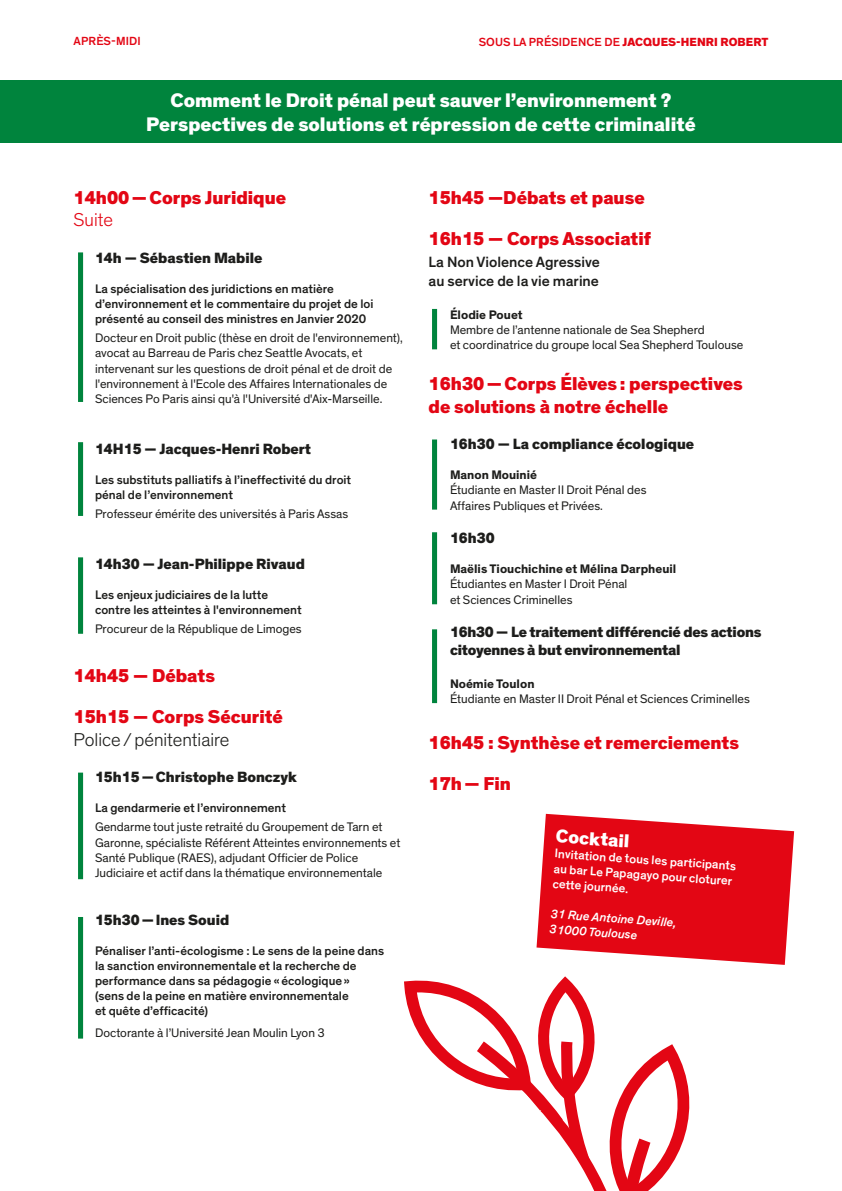
<style>
.page{position:relative;width:842px;height:1191px;background:#fff}
.page>*{position:absolute;margin:0;border:0;box-sizing:border-box;transform-origin:0 0}
.t1{font:800 20px "Theinhardt";color:#fff}
.t2{font:800 18.9px "Theinhardt";color:#e30614}
.t3{font:300 18.9px "Theinhardt";color:#1d1d1b}
.t4{font:800 18.9px "Theinhardt";color:#fff}
.t5{font:300 18.9px "Theinhardt";color:#e30614}
.t6{font:800 15.1px/18.2px "Theinhardt";color:#1d1d1b}
.t7{font:500 15.1px "Theinhardt";color:#1d1d1b}
.t8{font:12.6px/15.1px "Theinhardt";color:#1d1d1b}
.t9{font:500 12.6px/15.1px "Theinhardt";color:#1d1d1b}
.t10{font:500 12.6px "Theinhardt";color:#fff}
.t11{font:700 12.6px "Theinhardt";color:#1d1d1b}
.t12{font:italic 500 12.6px "Theinhardt";color:#fff}
.t13{font:800 12px "Theinhardt";letter-spacing:.01em;color:#e30614}
.t14{font:500 12px "Theinhardt";letter-spacing:.01em;color:#e30614}
.s1{font-weight:500}
</style>
<div class="page">
<div style="left:78px;top:252px;width:5px;height:150px;background:#00843d"></div>
<div style="left:78px;top:442px;width:5px;height:74px;background:#00843d"></div>
<div style="left:432px;top:309px;width:5px;height:40px;background:#00843d"></div>
<div style="left:432px;top:439px;width:5px;height:70px;background:#00843d"></div>
<div style="left:432px;top:532px;width:5px;height:72px;background:#00843d"></div>
<div style="left:432px;top:629px;width:5px;height:74px;background:#00843d"></div>
<div style="left:78px;top:557px;width:5px;height:77px;background:#00843d"></div>
<div style="left:78px;top:772px;width:5px;height:107px;background:#00843d"></div>
<div style="left:78px;top:917px;width:5px;height:121px;background:#00843d"></div>
<div style="left:0;top:80px;width:842px;height:62px;background:#00843d"></div>
<svg style="left:404px;top:976px;width:286px;height:215px"></svg>
<svg style="left:536px;top:814px;width:258px;height:151px;background:#e72935"></svg>
<p class="t14" style="left:74px;top:34px;width:69px">APRÈS-MIDI</p>
<p class="t13" style="left:479px;top:34px;width:291px"><span class="s1">SOUS LA PRÉSIDENCE DE</span> JACQUES-HENRI ROBERT</p>
<p class="t1" style="left:170px;top:88px;width:503px">Comment le Droit pénal peut sauver l’environnement ?</p>
<p class="t1" style="left:146px;top:112px;width:551px">Perspectives de solutions et répression de cette criminalité</p>
<p class="t2" style="left:74px;top:186px;width:214px">14h00 — Corps Juridique</p>
<p class="t5" style="left:74px;top:209px;width:41px">Suite</p>
<p class="t6" style="left:95px;top:249px;width:169px">14h — Sébastien Mabile</p>
<p class="t9" style="left:95px;top:281px;width:280px">La spécialisation des juridictions en matière d’environnement et le commentaire du projet de loi présenté au conseil des ministres en Janvier 2020</p>
<p class="t8" style="left:95px;top:331px;width:309px">Docteur en Droit public (thèse en droit de l'environnement), avocat au Barreau de Paris chez Seattle Avocats, et intervenant sur les questions de droit pénal et de droit de l'environnement à l'Ecole des Affaires Internationales de Sciences Po Paris ainsi qu'à l'Université d'Aix-Marseille.</p>
<p class="t6" style="left:95px;top:440px;width:218px">14H15 — Jacques-Henri Robert</p>
<p class="t9" style="left:95px;top:472px;width:258px">Les substituts palliatifs à l’ineffectivité du droit</p>
<p class="t9" style="left:95px;top:487px;width:139px">pénal de l’environnement</p>
<p class="t8" style="left:95px;top:506px;width:255px">Professeur émérite des universités à Paris Assas</p>
<p class="t6" style="left:95px;top:555px;width:211px">14h30 — Jean-Philippe Rivaud</p>
<p class="t9" style="left:95px;top:587px;width:175px">Les enjeux judiciaires de la lutte</p>
<p class="t9" style="left:95px;top:602px;width:208px">contre les atteintes à l'environnement</p>
<p class="t8" style="left:95px;top:621px;width:208px">Procureur de la République de Limoges</p>
<p class="t2" style="left:74px;top:664px;width:143px">14h45 — Débats</p>
<p class="t2" style="left:74px;top:705px;width:211px">15h15 — Corps Sécurité</p>
<p class="t3" style="left:74px;top:728px;width:157px">Police / pénitentiaire</p>
<p class="t6" style="left:95px;top:768px;width:204px">15h15 — Christophe Bonczyk</p>
<p class="t9" style="left:95px;top:801px;width:192px">La gendarmerie et l’environnement</p>
<p class="t8" style="left:95px;top:820px;width:307px">Gendarme tout juste retraité du Groupement de Tarn et<br>Garonne, spécialiste Référent Atteintes environnements et<br>Santé Publique (RAES), adjudant Officier de Police</p>
<p class="t8" style="left:95px;top:865px;width:289px">Judiciaire et actif dans la thématique environnementale</p>
<p class="t6" style="left:95px;top:910px;width:136px">15h30 — Ines Souid</p>
<p class="t9" style="left:95px;top:943px;width:291px">Pénaliser l’anti-écologisme : Le sens de la peine dans la sanction environnementale et la recherche de performance dans sa pédagogie « écologique »</p>
<p class="t9" style="left:95px;top:988px;width:255px">(sens de la peine en matière environnementale</p>
<p class="t9" style="left:95px;top:1003px;width:115px">et quête d’efficacité)</p>
<p class="t8" style="left:95px;top:1026px;width:231px">Doctorante à l’Université Jean Moulin Lyon 3</p>
<p class="t2" style="left:429px;top:186px;width:218px">15h45 —Débats et pause</p>
<p class="t2" style="left:429px;top:226px;width:224px">16h15 — Corps Associatif</p>
<p class="t7" style="left:429px;top:253px;width:173px">La Non Violence Agressive</p>
<p class="t7" style="left:429px;top:271px;width:172px">au service de la vie marine</p>
<p class="t11" style="left:450px;top:307px;width:74px">Élodie Pouet</p>
<p class="t8" style="left:450px;top:322px;width:256px">Membre de l’antenne nationale de Sea Shepherd</p>
<p class="t8" style="left:450px;top:338px;width:295px">et coordinatrice du groupe local Sea Shepherd Toulouse</p>
<p class="t2" style="left:429px;top:372px;width:316px">16h30 — Corps Élèves : perspectives</p>
<p class="t2" style="left:429px;top:394px;width:241px">de solutions à notre échelle</p>
<p class="t6" style="left:450px;top:435px;width:246px">16h30 — La compliance écologique</p>
<p class="t11" style="left:450px;top:467px;width:89px">Manon Mouinié</p>
<p class="t8" style="left:450px;top:483px;width:198px">Étudiante en Master II Droit Pénal des</p>
<p class="t8" style="left:450px;top:498px;width:154px">Affaires Publiques et Privées.</p>
<p class="t6" style="left:450px;top:529px;width:46px">16h30</p>
<p class="t11" style="left:450px;top:561px;width:228px">Maëlis Tiouchichine et Mélina Darpheuil</p>
<p class="t8" style="left:450px;top:577px;width:179px">Étudiantes en Master I Droit Pénal</p>
<p class="t8" style="left:450px;top:592px;width:124px">et Sciences Criminelles</p>
<p class="t6" style="left:450px;top:623px;width:313px">16h30 — Le traitement différencié des actions citoyennes à but environnemental</p>
<p class="t11" style="left:450px;top:676px;width:86px">Noémie Toulon</p>
<p class="t8" style="left:450px;top:692px;width:301px">Étudiante en Master II Droit Pénal et Sciences Criminelles</p>
<p class="t2" style="left:429px;top:730px;width:312px">16h45 : Synthèse et remerciements</p>
<p class="t2" style="left:429px;top:771px;width:84px">17h — Fin</p>
<p class="t4" style="left:557px;top:824px;width:75px;rotate:4deg">Cocktail</p>
<p class="t10" style="left:555px;top:845px;width:183px;rotate:4deg">Invitation de tous les participants</p>
<p class="t10" style="left:554px;top:861px;width:180px;rotate:4deg">au bar Le Papagayo pour cloturer</p>
<p class="t10" style="left:553px;top:876px;width:77px;rotate:4deg">cette journée.</p>
<p class="t12" style="left:551px;top:906px;width:128px;rotate:4deg">31 Rue Antoine Deville,</p>
<p class="t12" style="left:550px;top:921px;width:90px;rotate:4deg">31000 Toulouse</p>
</div>
